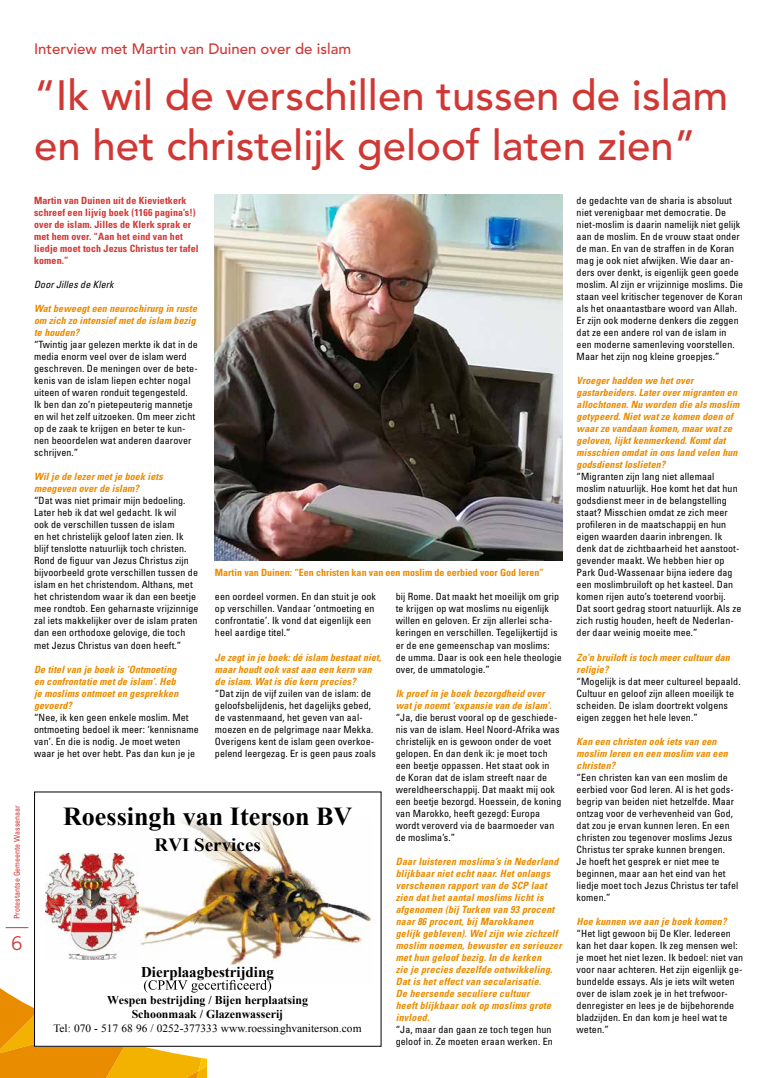
<style>
.page{position:relative;width:766px;height:1078px;background:#fff}
.page>*{position:absolute;margin:0;border:0;box-sizing:border-box;transform-origin:0 0}
.t1{font:500 42px/50px "Avenir LT Std";color:#cf3835}
.t2{font:700 25.8px "Times New Roman";color:#000}
.t3{font:19px "Trade Gothic LT Std";color:#cf3835}
.t4{font:700 18.6px "Times New Roman";color:#000}
.t5{font:500 15px "Avenir LT Std";color:#cf3835}
.t6{font:700 14.9px "Times New Roman";color:#000}
.t7{font:700 11.9px/14px "Times New Roman";color:#000;text-align:center}
.t8{font:11.2px "Times New Roman";color:#000}
.t9{font:condensed 10px/12px "Univers LT Std";letter-spacing:.01em;color:#000}
.t10{font:italic 700 condensed 10px/12px "Univers LT Std";letter-spacing:.01em;color:#e98c00}
.t11{font:700 condensed 10px/12px "Univers LT Std";letter-spacing:.01em;color:#cf3835}
.t12{font:700 condensed 10px "Univers LT Std";color:#e98c00}
.t13{font:italic condensed 10px "Univers LT Std";letter-spacing:.01em;color:#000}
.t14{font:condensed 8px "Univers LT Std";color:#cf3835}
</style>
<div class="page">
<svg style="left:6px;top:927px;width:22px;height:1px"></svg>
<img style="left:138px;top:818px;width:234px;height:135px">
<svg style="left:0;top:953px;width:382px;height:124px"></svg>
<img style="left:46px;top:853px;width:92px;height:106px">
<img style="left:215px;top:194px;width:347px;height:366px">
<p class="t14" style="left:12px;top:918px;width:115px;rotate:-90deg">Protestantse Gemeente Wassenaar</p>
<h3 class="t3" style="left:11px;top:931px;width:13px">6</h3>
<h3 class="t5" style="left:34px;top:40px;width:318px">Interview met Martin van Duinen over de islam</h3>
<h1 class="t1" style="left:34px;top:71px;width:695px">“Ik wil de verschillen tussen de islam en het christelijk geloof laten zien”</h1>
<p class="t11" style="left:34px;top:194px;width:166px">Martin van Duinen uit de Kievietkerk schreef een lijvig boek (1166 pagina’s!) over de islam. Jilles de Klerk sprak er met hem over. “Aan het eind van het liedje moet toch Jezus Christus ter tafel komen.”</p>
<p class="t13" style="left:34px;top:278px;width:81px">Door Jilles de Klerk</p>
<p class="t10" style="left:34px;top:302px;width:164px">Wat beweegt een neurochirurg in ruste om zich zo intensief met de islam bezig te houden?</p>
<p class="t9" style="left:34px;top:338px;width:165px">“Twintig jaar gelezen merkte ik dat in de media enorm veel over de islam werd geschreven. De meningen over de bete&shy;kenis van de islam liepen echter nogal uiteen of waren ronduit tegengesteld.<br>Ik ben dan zo’n pietepeuterig mannetje en wil het zelf uitzoeken. Om meer zicht op de zaak te krijgen en beter te kun&shy;nen beoordelen wat anderen daarover schrijven.”</p>
<p class="t10" style="left:34px;top:470px;width:130px">Wil je de lezer met je boek iets meegeven over de islam?</p>
<p class="t9" style="left:34px;top:494px;width:166px">“Dat was niet primair mijn bedoeling.<br>Later heb ik dat wel gedacht. Ik wil<br>ook de verschillen tussen de islam<br>en het christelijk geloof laten zien. Ik blijf tenslotte natuurlijk toch christen.<br>Rond de figuur van Jezus Christus zijn bijvoorbeeld grote verschillen tussen de islam en het christendom. Althans, met het christendom waar ik dan een beetje mee rondtob. Een geharnaste vrijzinnige zal iets makkelijker over de islam praten dan een orthodoxe gelovige, die toch met Jezus Christus van doen heeft.”</p>
<p class="t10" style="left:34px;top:662px;width:146px">De titel van je boek is ‘Ontmoeting en confrontatie met de islam’. Heb je moslims ontmoet en gesprekken gevoerd?</p>
<p class="t9" style="left:34px;top:710px;width:166px">“Nee, ik ken geen enkele moslim. Met ontmoeting bedoel ik meer: ‘kennisname van’. En die is nodig. Je moet weten waar je het over hebt. Pas dan kun je je</p>
<p class="t9" style="left:576px;top:194px;width:168px">de gedachte van de sharia is absoluut niet verenigbaar met democratie. De niet-moslim is daarin namelijk niet gelijk aan de moslim. En de vrouw staat onder de man. En van de straffen in de Koran mag je ook niet afwijken. Wie daar an&shy;ders over denkt, is eigenlijk geen goede moslim. Al zijn er vrijzinnige moslims. Die staan veel kritischer tegenover de Koran als het onaantastbare woord van Allah.<br>Er zijn ook moderne denkers die zeggen dat ze een andere rol van de islam in een moderne samenleving voorstellen.<br>Maar het zijn nog kleine groepjes.”</p>
<p class="t10" style="left:576px;top:374px;width:164px">Vroeger hadden we het over gastarbeiders. Later over migranten en allochtonen. Nu worden die als moslim getypeerd. Niet wat ze komen doen of waar ze vandaan komen, maar wat ze geloven, lijkt kenmerkend. Komt dat misschien omdat in ons land velen hun godsdienst loslieten?</p>
<p class="t9" style="left:576px;top:470px;width:166px">“Migranten zijn lang niet allemaal moslim natuurlijk. Hoe komt het dat hun godsdienst meer in de belangstelling staat? Misschien omdat ze zich meer profileren in de maatschappij en hun eigen waarden daarin inbrengen. Ik denk dat de zichtbaarheid het aanstoot&shy;gevender maakt. We hebben hier op Park Oud-Wassenaar bijna iedere dag een moslimbruiloft op het kasteel. Dan komen rijen auto’s toeterend voorbij.<br>Dat soort gedrag stoort natuurlijk. Als ze zich rustig houden, heeft de Nederlan&shy;der daar weinig moeite mee.”</p>
<p class="t10" style="left:576px;top:650px;width:155px">Zo’n bruiloft is toch meer cultuur dan religie?</p>
<p class="t9" style="left:576px;top:674px;width:165px">“Mogelijk is dat meer cultureel bepaald.<br>Cultuur en geloof zijn alleen moeilijk te scheiden. De islam doortrekt volgens eigen zeggen het hele leven.”</p>
<p class="t10" style="left:576px;top:734px;width:153px">Kan een christen ook iets van een moslim leren en een moslim van een christen?</p>
<p class="t9" style="left:576px;top:770px;width:163px">“Een christen kan van een moslim de eerbied voor God leren. Al is het gods&shy;begrip van beiden niet hetzelfde. Maar ontzag voor de verhevenheid van God, dat zou je ervan kunnen leren. En een christen zou tegenover moslims Jezus Christus ter sprake kunnen brengen.<br>Je hoeft het gesprek er niet mee te beginnen, maar aan het eind van het liedje moet toch Jezus Christus ter tafel komen.”</p>
<p class="t10" style="left:576px;top:914px;width:151px">Hoe kunnen we aan je boek komen?</p>
<p class="t9" style="left:576px;top:926px;width:168px">“Het ligt gewoon bij De Kler. Iedereen kan het daar kopen. Ik zeg mensen wel: je moet het niet lezen. Ik bedoel: niet van voor naar achteren. Het zijn eigenlijk ge&shy;bundelde essays. Als je iets wilt weten over de islam zoek je in het trefwoor&shy;denregister en lees je de bijbehorende bladzijden. En dan kom je heel wat te weten.”</p>
<p class="t12" style="left:215px;top:566px;width:330px">Martin van Duinen: “Een christen kan van een moslim de eerbied voor God leren”</p>
<p class="t9" style="left:215px;top:590px;width:162px">een oordeel vormen. En dan stuit je ook op verschillen. Vandaar ‘ontmoeting en confrontatie’. Ik vond dat eigenlijk een heel aardige titel.”</p>
<p class="t10" style="left:215px;top:651px;width:168px">Je zegt in je boek: dé islam bestaat niet, maar houdt ook vast aan een kern van de islam. Wat is die kern precies?</p>
<p class="t9" style="left:215px;top:686px;width:162px">“Dat zijn de vijf zuilen van de islam: de geloofsbelijdenis, het dagelijks gebed, de vastenmaand, het geven van aal&shy;moezen en de pelgrimage naar Mekka.<br>Overigens kent de islam geen overkoe&shy;pelend leergezag. Er is geen paus zoals</p>
<p class="t9" style="left:395px;top:590px;width:167px">bij Rome. Dat maakt het moeilijk om grip te krijgen op wat moslims nu eigenlijk willen en geloven. Er zijn allerlei scha&shy;keringen en verschillen. Tegelijkertijd is er de ene gemeenschap van moslims: de umma. Daar is ook een hele theologie over, de ummatologie.”</p>
<p class="t10" style="left:395px;top:687px;width:157px">Ik proef in je boek bezorgdheid over wat je noemt ‘expansie van de islam’.</p>
<p class="t9" style="left:395px;top:710px;width:167px">“Ja, die berust vooral op de geschiede&shy;nis van de islam. Heel Noord-Afrika was christelijk en is gewoon onder de voet gelopen. En dan denk ik: je moet toch een beetje oppassen. Het staat ook in de Koran dat de islam streeft naar de wereldheerschappij. Dat maakt mij ook een beetje bezorgd. Hoessein, de koning van Marokko, heeft gezegd: Europa wordt veroverd via de baarmoeder van de moslima’s.”</p>
<p class="t10" style="left:395px;top:855px;width:167px">Daar luisteren moslima’s in Nederland blijkbaar niet echt naar. Het onlangs verschenen rapport van de SCP laat zien dat het aantal moslims licht is afgenomen (bij Turken van 93 procent naar 86 procent, bij Marokkanen<br>gelijk gebleven). Wel zijn wie zichzelf moslim noemen, bewuster en serieuzer met hun geloof bezig. In de kerken<br>zie je precies dezelfde ontwikkeling.<br>Dat is het effect van secularisatie.<br>De heersende seculiere cultuur<br>heeft blijkbaar ook op moslims grote invloed.</p>
<p class="t9" style="left:395px;top:1022px;width:158px">“Ja, maar dan gaan ze toch tegen hun geloof in. Ze moeten eraan werken. En</p>
<h2 class="t2" style="left:63px;top:798px;width:291px">Roessingh van Iterson BV</h2>
<h3 class="t4" style="left:155px;top:831px;width:108px">RVI Services</h3>
<h3 class="t6" style="left:141px;top:961px;width:134px">Dierplaagbestrijding</h3>
<p class="t7" style="left:107px;top:992px;width:202px">Wespen bestrijding / Bijen herplaatsing<br>Schoonmaak / Glazenwasserij</p>
<p class="t8" style="left:53px;top:1020px;width:309px">Tel: 070 - 517 68 96 / 0252-377333 www.roessinghvaniterson.com</p>
</div>
